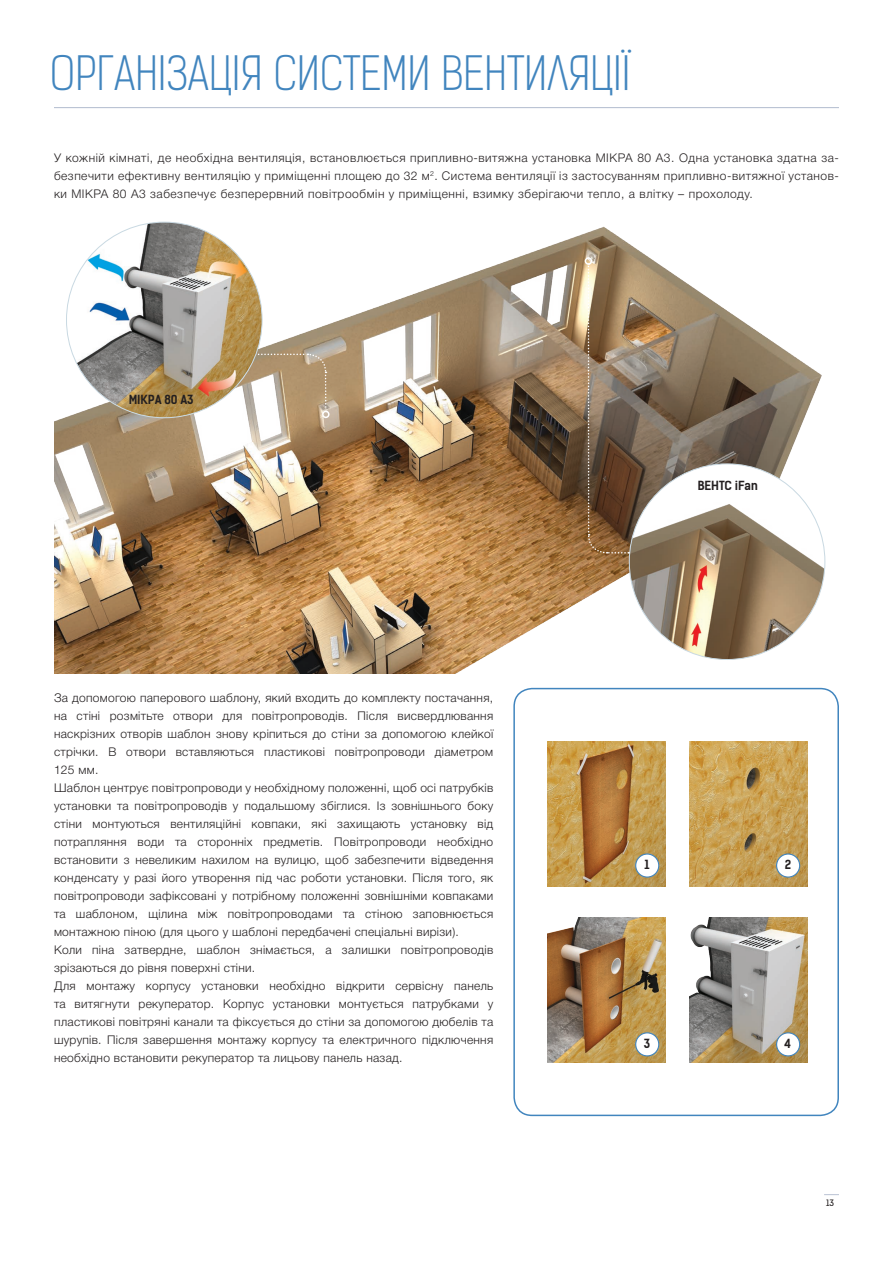
<style>
.page{position:relative;width:893px;height:1263px;background:#fff}
.page>*{position:absolute;margin:0;border:0;box-sizing:border-box;transform-origin:0 0}
.t1{font:45px "Kelson Sans Light BG";letter-spacing:-.005em;color:#4185be}
.t2{font:300 12px/18px "Helvetica Neue Cyr";letter-spacing:.025em;color:#231f20;text-align:justify}
.t3{font:12px "Kelson Sans Bold BG";letter-spacing:-.01em;color:#231f20}
.t4{font:8.4px "Kelson Sans Regular RU";color:#231f20;scale:1.08 1}
</style>
<div class="page">
<svg style="left:824px;top:1194px;width:15px;height:1px"></svg>
<img style="left:54px;top:221px;width:772px;height:452px">
<img style="left:629px;top:464px;width:196px;height:195px;border-radius:98px">
<div style="left:513px;top:688px;width:326px;height:428px;border:2px solid #4185be;border-radius:18px"></div>
<img style="left:548px;top:742px;width:118px;height:144px">
<img style="left:689px;top:742px;width:118px;height:144px">
<img style="left:548px;top:918px;width:118px;height:144px">
<img style="left:689px;top:918px;width:118px;height:144px">
<div style="left:636px;top:854px;width:23px;height:23px;background:#fff;border-radius:50%"></div>
<div style="left:635px;top:853px;width:24px;height:25px;border:1px solid #4185be;border-radius:50%"></div>
<div style="left:636px;top:1033px;width:23px;height:23px;background:#fff;border-radius:50%"></div>
<div style="left:635px;top:1032px;width:24px;height:24px;border:1px solid #4185be;border-radius:50%"></div>
<div style="left:777px;top:1033px;width:23px;height:23px;background:#fff;border-radius:50%"></div>
<div style="left:776px;top:1032px;width:24px;height:24px;border:1px solid #4185be;border-radius:50%"></div>
<div style="left:777px;top:854px;width:23px;height:23px;background:#fff;border-radius:50%"></div>
<div style="left:776px;top:853px;width:24px;height:25px;border:1px solid #4185be;border-radius:50%"></div>
<hr style="left:54px;top:107px;width:785px;height:1px;background:#b1bbce">
<svg style="left:587px;top:263px;width:42px;height:291px;background:#81684f"></svg>
<div style="left:585px;top:257px;width:7px;height:8px;border:2px solid #fff;border-radius:50%"></div>
<svg style="left:252px;top:353px;width:75px;height:59px"></svg>
<div style="left:322px;top:411px;width:8px;height:7px;border:2px solid #fff;border-radius:50%"></div>
<img style="left:66px;top:222px;width:196px;height:196px;border-radius:98px">
<h1 class="t1" style="left:50px;top:46px;width:582px">ОРГАНІЗАЦІЯ СИСТЕМИ ВЕНТИЛЯЦІЇ</h1>
<p class="t2" style="left:54px;top:149px;width:786px">У кожній кімнаті, де необхідна вентиляція, встановлюється припливно-витяжна установка МІКРА 80 А3. Одна установка здатна за&shy;безпечити ефективну вентиляцію у приміщенні площею до 32 м<sup>2</sup>. Система вентиляції із застосуванням припливно-витяжної установ&shy;ки МІКРА 80 А3 забезпечує безперервний повітрообмін у приміщенні, взимку зберігаючи тепло, а влітку – прохолоду.</p>
<p class="t3" style="left:129px;top:392px;width:66px">МІКРА 80 А3</p>
<p class="t2" style="left:54px;top:689px;width:441px;text-align:left">За допомогою паперового шаблону, який входить до комплекту постачання, на стіні розмітьте отвори для повітропроводів. Після висвердлювання наскрізних отворів шаблон знову кріпиться до стіни за допомогою клейкої стрічки. В отвори вставляються пластикові повітропроводи діаметром 125 мм.<br>Шаблон центрує повітропроводи у необхідному положенні, щоб осі патрубків установки та повітропроводів у подальшому збіглися. Із зовнішнього боку стіни монтуються вентиляційні ковпаки, які захищають установку від потрапляння води та сторонніх предметів. Повітропроводи необхідно встановити з невеликим нахилом на вулицю, щоб забезпечити відведення конденсату у разі його утворення під час роботи установки. Після того, як повітропроводи зафіксовані у потрібному положенні зовнішніми ковпаками та шаблоном, щілина між повітропроводами та стіною заповнюється монтажною піною (для цього у шаблоні передбачені спеціальні вирізи).<br>Коли піна затвердне, шаблон знімається, а залишки повітропроводів зрізаються до рівня поверхні стіни.<br>Для монтажу корпусу установки необхідно відкрити сервісну панель та витягнути рекуператор. Корпус установки монтується патрубками у пластикові повітряні канали та фіксується до стіни за допомогою дюбелів та шурупів. Після завершення монтажу корпусу та електричного підключення необхідно встановити рекуператор та лицьову панель назад.</p>
<p class="t3" style="left:698px;top:478px;width:62px">ВЕНТС iFan</p>
<p class="t3" style="left:644px;top:857px;width:7px">1</p>
<p class="t3" style="left:785px;top:857px;width:8px">2</p>
<p class="t3" style="left:644px;top:1036px;width:8px">3</p>
<p class="t3" style="left:784px;top:1036px;width:8px">4</p>
<p class="t4" style="left:826px;top:1198px;width:9px">13</p>
</div>
